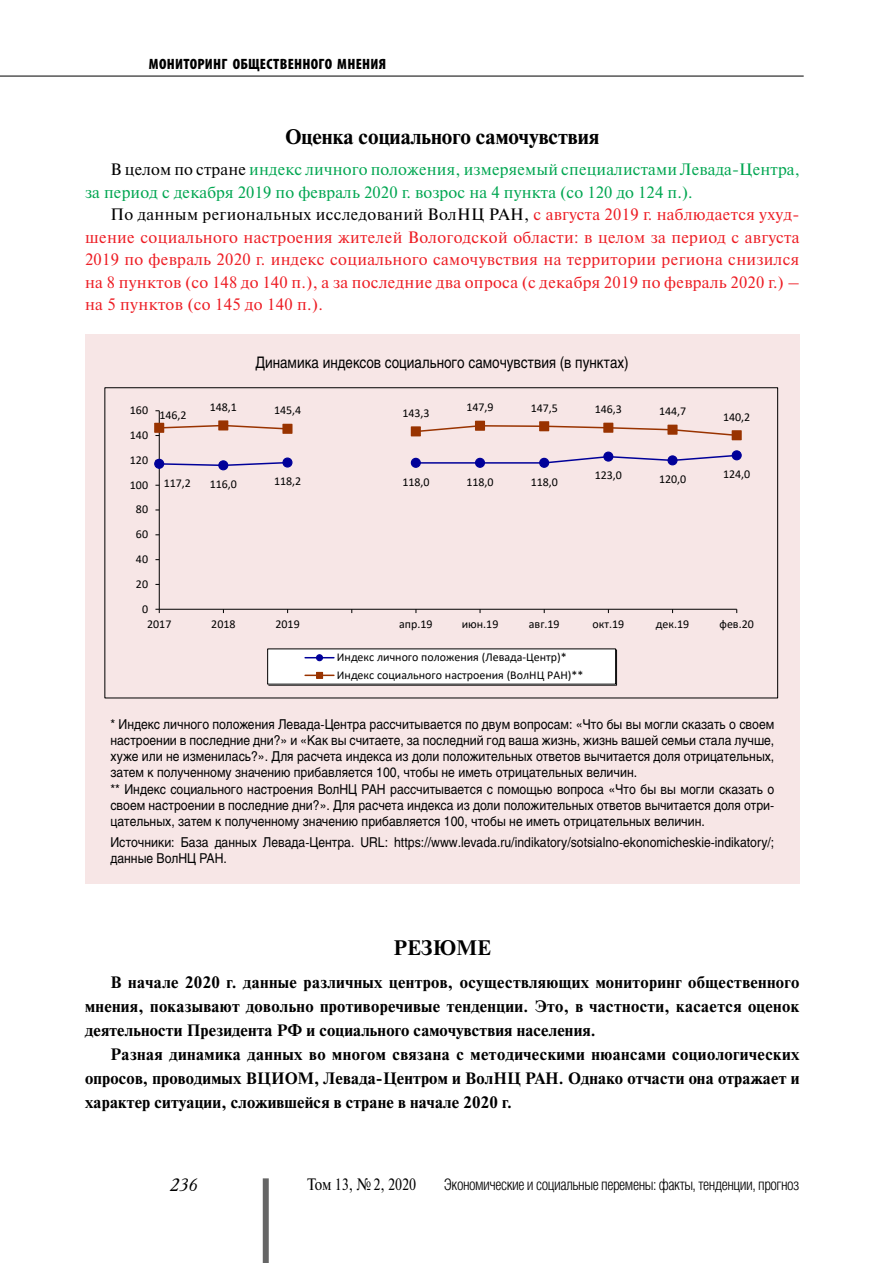
<style>
.page{position:relative;width:893px;height:1263px;background:#fff}
.page>*{position:absolute;margin:0;border:0;box-sizing:border-box;transform-origin:0 0}
.t1{font:700 21px "Newton C";color:#000}
.t2{font:italic 18px "Academy";color:#000}
.t3{font:700 16.5px/24px "Newton C";letter-spacing:.01em;color:#000;text-align:justify}
.t4{font:16.5px/22.5px "Newton C";letter-spacing:.02em;color:#ed1d24;text-align:justify}
.t5{font:16.5px/22.5px "Newton C";letter-spacing:.01em;color:#00a651}
.t6{font:16.5px "Newton C";color:#000;scale:.85 1}
.t7{font:300 15.75px "Helios Cond";letter-spacing:-.03em;color:#000}
.t8{font:15.75px "Helios";color:#000;scale:.85 1}
.t9{font:900 condensed 15px "Myriad Pro";letter-spacing:.02em;color:#000}
.t10{font:13.5px/16.2px "Helios";color:#000;scale:.9 1}
.t11{font:12px/17.5px "Calibri";color:#000}
.s1{color:#000}
</style>
<div class="page">
<div style="left:85px;top:335px;width:715px;height:549px;background:#f7e6e6"></div>
<hr style="left:159px;top:411px;width:1px;height:198px;background:#000">
<hr style="left:159px;top:609px;width:578px;height:1px;background:#000">
<svg style="left:155px;top:454px;width:583px;height:13px"></svg>
<div style="left:155px;top:459px;width:9px;height:9px;background:#009;border-radius:50%"></div>
<div style="left:154px;top:459px;width:10px;height:10px;border:1px solid #009;border-radius:50%"></div>
<div style="left:219px;top:461px;width:9px;height:9px;background:#009;border-radius:50%"></div>
<div style="left:218px;top:460px;width:10px;height:10px;border:1px solid #009;border-radius:50%"></div>
<div style="left:283px;top:458px;width:9px;height:9px;background:#009;border-radius:50%"></div>
<div style="left:282px;top:457px;width:10px;height:11px;border:1px solid #009;border-radius:50%"></div>
<div style="left:411px;top:458px;width:9px;height:9px;background:#009;border-radius:50%"></div>
<div style="left:411px;top:458px;width:10px;height:10px;border:1px solid #009;border-radius:50%"></div>
<div style="left:476px;top:458px;width:8px;height:9px;background:#009;border-radius:50%"></div>
<div style="left:475px;top:458px;width:10px;height:10px;border:1px solid #009;border-radius:50%"></div>
<div style="left:540px;top:458px;width:9px;height:9px;background:#009;border-radius:50%"></div>
<div style="left:539px;top:458px;width:10px;height:10px;border:1px solid #009;border-radius:50%"></div>
<div style="left:604px;top:452px;width:9px;height:9px;background:#009;border-radius:50%"></div>
<div style="left:603px;top:452px;width:10px;height:10px;border:1px solid #009;border-radius:50%"></div>
<div style="left:668px;top:456px;width:9px;height:9px;background:#009;border-radius:50%"></div>
<div style="left:667px;top:455px;width:11px;height:10px;border:1px solid #009;border-radius:50%"></div>
<div style="left:732px;top:451px;width:9px;height:9px;background:#009;border-radius:50%"></div>
<div style="left:732px;top:450px;width:10px;height:10px;border:1px solid #009;border-radius:50%"></div>
<svg style="left:155px;top:424px;width:577px;height:13px"></svg>
<div style="left:155px;top:423px;width:9px;height:9px;background:#930"></div>
<div style="left:154px;top:423px;width:10px;height:10px;border:1px solid #930"></div>
<div style="left:219px;top:421px;width:9px;height:9px;background:#930"></div>
<div style="left:218px;top:420px;width:10px;height:10px;border:1px solid #930"></div>
<div style="left:283px;top:424px;width:9px;height:9px;background:#930"></div>
<div style="left:282px;top:424px;width:10px;height:10px;border:1px solid #930"></div>
<div style="left:411px;top:427px;width:9px;height:9px;background:#930"></div>
<div style="left:411px;top:426px;width:10px;height:10px;border:1px solid #930"></div>
<div style="left:476px;top:421px;width:8px;height:9px;background:#930"></div>
<div style="left:475px;top:421px;width:10px;height:10px;border:1px solid #930"></div>
<div style="left:540px;top:422px;width:9px;height:9px;background:#930"></div>
<div style="left:539px;top:421px;width:10px;height:10px;border:1px solid #930"></div>
<div style="left:604px;top:423px;width:9px;height:9px;background:#930"></div>
<div style="left:603px;top:423px;width:10px;height:10px;border:1px solid #930"></div>
<div style="left:668px;top:425px;width:9px;height:9px;background:#930"></div>
<div style="left:667px;top:425px;width:11px;height:10px;border:1px solid #930"></div>
<div style="left:732px;top:431px;width:9px;height:9px;background:#930"></div>
<div style="left:732px;top:430px;width:10px;height:10px;border:1px solid #930"></div>
<svg style="left:268px;top:650px;width:349px;height:35px;background:#f4f3f4"></svg>
<div style="left:316px;top:672px;width:7px;height:7px;border:1px solid #930"></div>
<div style="left:263px;top:1178px;width:6px;height:85px;background:#666"></div>
<hr style="left:0;top:76px;width:804px;height:1px;background:#000">
<p class="t9" style="left:149px;top:54px;width:239px">МОНИТОРИНГ ОБЩЕСТВЕННОГО МНЕНИЯ</p>
<h1 class="t1" style="left:285px;top:125px;width:316px">Оценка социального самочувствия</h1>
<p class="t5" style="left:85px;top:158px;width:716px;text-indent:26px"><span class="s1">В целом по стране</span> индекс личного положения, измеряемый специалистами Левада-Центра, за период с декабря 2019 по февраль 2020 г. возрос на 4 пункта (со 120 до 124 п.).</p>
<p class="t4" style="left:85px;top:203px;width:716px;text-indent:26px"><span class="s1">По данным региональных исследований ВолНЦ РАН,</span> с августа 2019 г. наблюдается ухуд&shy;шение социального настроения жителей Вологодской области: в целом за период с августа 2019 по февраль 2020 г. индекс социального самочувствия на территории региона снизился на 8 пунктов (со 148 до 140 п.), а за последние два опроса (с декабря 2019 по февраль 2020 г.) – на 5 пунктов (со 145 до 140 п.).</p>
<p class="t11" style="left:130px;top:401px;width:20px">160</p>
<p class="t11" style="left:130px;top:426px;width:20px">140</p>
<p class="t11" style="left:130px;top:451px;width:20px">120</p>
<p class="t11" style="left:130px;top:475px;width:20px">100</p>
<p class="t11" style="left:136px;top:500px;width:14px">80</p>
<p class="t11" style="left:136px;top:525px;width:14px">60</p>
<p class="t11" style="left:136px;top:550px;width:14px">40</p>
<p class="t11" style="left:136px;top:575px;width:14px">20</p>
<p class="t11" style="left:142px;top:600px;width:8px">0</p>
<p class="t11" style="left:159px;top:406px;width:29px">146,2</p>
<p class="t8" style="left:255px;top:353px;width:441px">Динамика индексов социального самочувствия (в пунктах)</p>
<p class="t11" style="left:210px;top:398px;width:29px">148,1</p>
<p class="t11" style="left:274px;top:401px;width:29px">145,4</p>
<p class="t11" style="left:402px;top:404px;width:29px">143,3</p>
<p class="t11" style="left:466px;top:398px;width:29px">147,9</p>
<p class="t11" style="left:531px;top:399px;width:29px">147,5</p>
<p class="t11" style="left:595px;top:400px;width:29px">146,3</p>
<p class="t11" style="left:659px;top:402px;width:29px">144,7</p>
<p class="t11" style="left:164px;top:473px;width:29px">117,2</p>
<p class="t11" style="left:210px;top:475px;width:29px">116,0</p>
<p class="t11" style="left:274px;top:472px;width:29px">118,2</p>
<p class="t11" style="left:402px;top:472px;width:29px">118,0</p>
<p class="t11" style="left:467px;top:472px;width:29px">118,0</p>
<p class="t11" style="left:531px;top:472px;width:29px">118,0</p>
<p class="t11" style="left:595px;top:466px;width:29px">123,0</p>
<p class="t11" style="left:659px;top:470px;width:29px">120,0</p>
<p class="t11" style="left:723px;top:408px;width:29px">140,2</p>
<p class="t11" style="left:723px;top:465px;width:29px">124,0</p>
<p class="t11" style="left:147px;top:615px;width:26px">2017</p>
<p class="t11" style="left:211px;top:615px;width:26px">2018</p>
<p class="t11" style="left:275px;top:615px;width:26px">2019</p>
<p class="t11" style="left:399px;top:615px;width:35px">апр.19</p>
<p class="t11" style="left:462px;top:615px;width:38px">июн.19</p>
<p class="t11" style="left:529px;top:615px;width:32px">авг.19</p>
<p class="t11" style="left:593px;top:615px;width:33px">окт.19</p>
<p class="t11" style="left:656px;top:615px;width:35px">дек.19</p>
<p class="t11" style="left:720px;top:615px;width:36px">фев.20</p>
<p class="t11" style="left:337px;top:648px;width:248px">Индекс личного положения (Левада-Центр)*<br>Индекс социального настроения (ВолНЦ РАН)**</p>
<p class="t10" style="left:110px;top:716px;width:739px">* Индекс личного положения Левада-Центра рассчитывается по двум вопросам: «Что бы вы могли сказать о своем настроении в последние дни?» и «Как вы считаете, за последний год ваша жизнь, жизнь вашей семьи стала лучше, хуже или не изменилась?». Для расчета индекса из доли положительных ответов вычитается доля отрицательных, затем к полученному значению прибавляется 100, чтобы не иметь отрицательных величин.<br>** Индекс социального настроения ВолНЦ РАН рассчитывается с помощью вопроса «Что бы вы могли сказать о своем настроении в последние дни?». Для расчета индекса из доли положительных ответов вычитается доля отри&shy;цательных, затем к полученному значению прибавляется 100, чтобы не иметь отрицательных величин.</p>
<p class="t10" style="left:110px;top:833px;width:739px">Источники: База данных Левада-Центра. URL: https://www.levada.ru/indikatory/sotsialno-ekonomicheskie-indikatory/; данные ВолНЦ РАН.</p>
<h1 class="t1" style="left:393px;top:936px;width:99px">РЕЗЮМЕ</h1>
<p class="t3" style="left:85px;top:970px;width:716px;text-indent:26px">В начале 2020 г. данные различных центров, осуществляющих мониторинг общественного мнения, показывают довольно противоречивые тенденции. Это, в частности, касается оценок деятельности Президента РФ и социального самочувствия населения.</p>
<p class="t3" style="left:85px;top:1042px;width:716px;text-indent:26px">Разная динамика данных во многом связана с методическими нюансами социологических опросов, проводимых ВЦИОМ, Левада-Центром и ВолНЦ РАН. Однако отчасти она отражает и характер ситуации, сложившейся в стране в начале 2020 г.</p>
<h2 class="t2" style="left:170px;top:1174px;width:29px">236</h2>
<p class="t6" style="left:307px;top:1175px;width:130px">Том 13, №2, 2020</p>
<p class="t7" style="left:444px;top:1176px;width:357px">Экономические и социальные перемены: факты, тенденции, прогноз</p>
</div>
